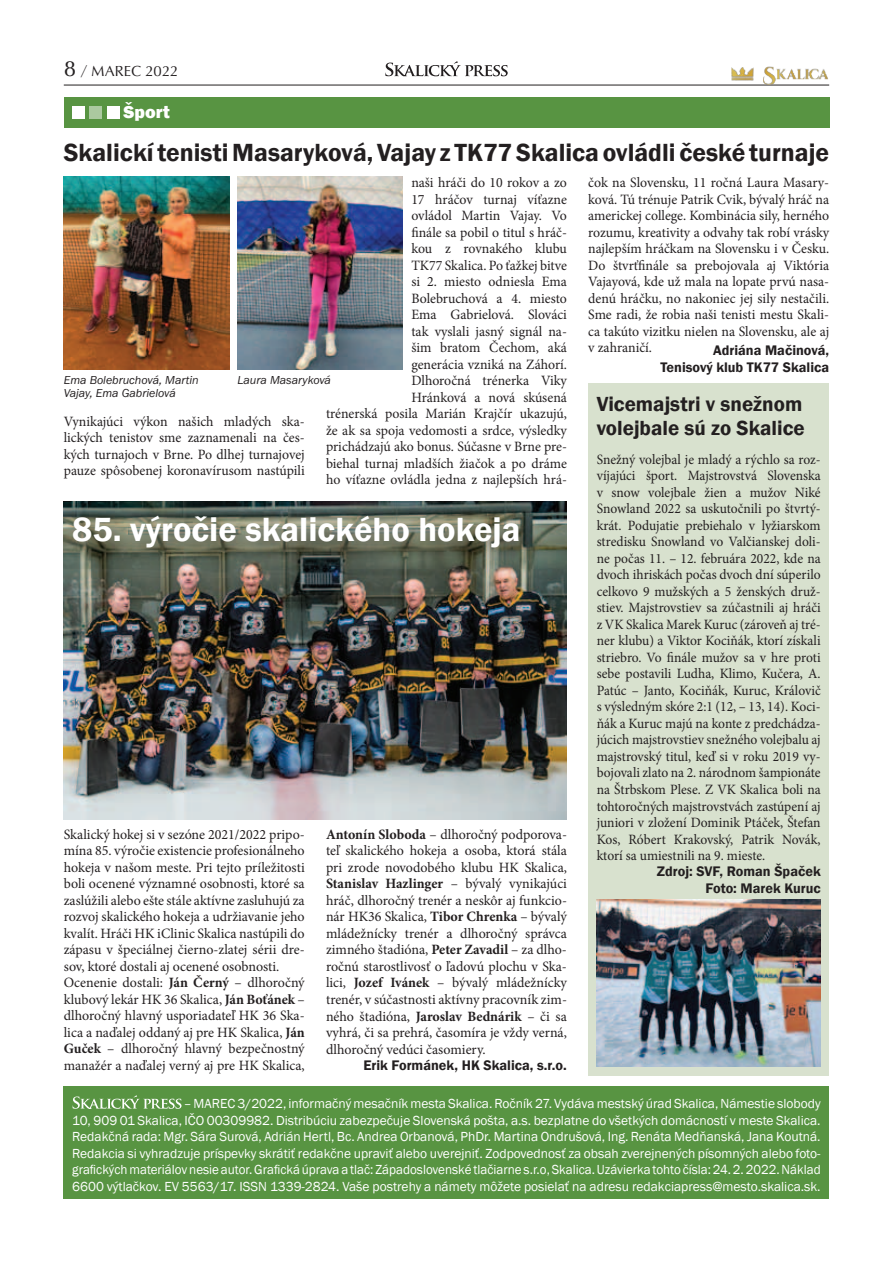
<style>
.page{position:relative;width:893px;height:1263px;background:#fff}
.page>*{position:absolute;margin:0;border:0;box-sizing:border-box;transform-origin:0 0}
.t1{font:600 34.5px "Franklin Gothic";color:#fff}
.t2{font:600 25.5px "Franklin Gothic";color:#231f20}
.t3{font:600 21px/24px "Franklin Gothic";color:#231f20}
.t4{font:800 18px "Franklin Gothic";color:#fff}
.t5{font:15px "Classico URWTOT";color:#231f20}
.t6{font:14.25px/16.5px "Minion Pro";color:#231f20;text-align:justify}
.t7{font:14.25px/16.5px "Minion Pro";color:#231f20;text-align:justify;scale:.95 1}
.t8{font:600 14.25px/16.5px "Franklin Gothic";color:#231f20;text-align:right}
.t9{font:13.5px/16.5px "Franklin Gothic";color:#fff;text-align:justify}
.t10{font:12px/13.5px "Franklin Got Itc TOT Boo Ita";color:#231f20}
.s1{font-size:22.5px}
.s2{font-weight:700}
</style>
<div class="page">
<div style="left:64px;top:1086px;width:765px;height:113px;background:#589442"></div>
<svg style="left:73px;top:1095px;width:108px;height:14px"></svg>
<div style="left:64px;top:97px;width:765px;height:31px;background:#589442"></div>
<div style="left:72px;top:107px;width:12px;height:12px;background:#fff"></div>
<div style="left:90px;top:107px;width:12px;height:12px;background:#abc9a0"></div>
<div style="left:107px;top:107px;width:12px;height:12px;background:#fff"></div>
<hr style="left:64px;top:85px;width:765px;height:1px;background:#231f20">
<svg style="left:385px;top:61px;width:123px;height:15px"></svg>
<img style="left:731px;top:68px;width:23px;height:12px">
<img style="left:763px;top:66px;width:65px;height:18px">
<img style="left:64px;top:177px;width:165px;height:192px">
<img style="left:237px;top:177px;width:166px;height:192px">
<img style="left:64px;top:502px;width:503px;height:318px">
<div style="left:588px;top:383px;width:241px;height:693px;background:#d8e1ce"></div>
<img style="left:597px;top:900px;width:224px;height:167px">
<div style="left:66px;top:508px;width:473px;height:59px;background:#231f20;opacity:.4"></div>
<p class="t5" style="left:64px;top:61px;width:116px"><span class="s1">8</span> / MAREC 2022</p>
<p class="t4" style="left:124px;top:101px;width:48px">Šport</p>
<h2 class="t2" style="left:64px;top:137px;width:767px">Skalickí tenisti Masaryková, Vajay z TK77 Skalica ovládli české turnaje</h2>
<p class="t6" style="left:326px;top:175px;width:242px;text-align:right">naši hráči do 10 rokov a zo<br>17 hráčov turnaj víťazne<br>ovládol Martin Vajay. Vo<br>finále sa pobil o titul s hráč-<br>kou z rovnakého klubu<br>TK77 Skalica. Po ťažkej bitve<br>si 2. miesto odniesla Ema<br>Bolebruchová a 4. miesto<br>Ema Gabrielová. Slováci<br>tak vyslali jasný signál na-<br>šim bratom Čechom, aká<br>generácia vzniká na Záhorí.<br>Dlhoročná trénerka Viky<br>Hránková a nová skúsená<br>trénerská posila Marián Krajčír ukazujú, že ak sa spoja vedomosti a srdce, výsledky prichádzajú ako bonus. Súčasne v Brne pre&shy;biehal turnaj mladších žiačok a po dráme ho víťazne ovládla jedna z najlepších hrá-</p>
<p class="t6" style="left:588px;top:175px;width:242px">čok na Slovensku, 11 ročná Laura Masary&shy;ková. Tú trénuje Patrik Cvik, bývalý hráč na americkej college. Kombinácia sily, herného rozumu, kreativity a odvahy tak robí vrásky najlepším hráčkam na Slovensku i v Česku.<br>Do štvrťfinále sa prebojovala aj Viktória Vajayová, kde už mala na lopate prvú nasa&shy;denú hráčku, no nakoniec jej sily nestačili.<br>Sme radi, že robia naši tenisti mestu Skali&shy;ca takúto vizitku nielen na Slovensku, ale aj v zahraničí.</p>
<p class="t8" style="left:660px;top:342px;width:170px">Adriána Mačinová,<br>Tenisový klub TK77 Skalica</p>
<p class="t10" style="left:64px;top:373px;width:137px">Ema Bolebruchová, Martin<br>Vajay, Ema Gabrielová</p>
<p class="t10" style="left:237px;top:373px;width:95px">Laura Masaryková</p>
<h3 class="t3" style="left:597px;top:392px;width:209px">Vicemajstri v snežnom volejbale sú zo Skalice</h3>
<p class="t7" style="left:597px;top:451px;width:237px">Snežný volejbal je mladý a rýchlo sa roz&shy;víjajúci šport. Majstrovstvá Slovenska v snow volejbale žien a mužov Niké Snowland 2022 sa uskutočnili po štvrtý&shy;krát. Podujatie prebiehalo v lyžiarskom stredisku Snowland vo Valčianskej doli&shy;ne počas 11. – 12. februára 2022, kde na dvoch ihriskách počas dvoch dní súperilo celkovo 9 mužských a 5 ženských druž&shy;stiev. Majstrovstiev sa zúčastnili aj hráči z VK Skalica Marek Kuruc (zároveň aj tré&shy;ner klubu) a Viktor Kociňák, ktorí získali striebro. Vo finále mužov sa v hre proti sebe postavili Ludha, Klimo, Kučera, A.<br>Patúc – Janto, Kociňák, Kuruc, Královič s výsledným skóre 2:1 (12, – 13, 14). Koci&shy;ňák a Kuruc majú na konte z predchádza&shy;júcich majstrovstiev snežného volejbalu aj majstrovský titul, keď si v roku 2019 vy&shy;bojovali zlato na 2. národnom šampionáte na Štrbskom Plese. Z VK Skalica boli na tohtoročných majstrovstvách zastúpení aj juniori v zložení Dominik Ptáček, Štefan Kos, Róbert Krakovský, Patrik Novák, ktorí sa umiestnili na 9. mieste.</p>
<p class="t8" style="left:657px;top:864px;width:165px">Zdroj: SVF, Roman Špaček<br>Foto: Marek Kuruc</p>
<p class="t6" style="left:64px;top:413px;width:242px">Vynikajúci výkon našich mladých ska&shy;lických tenistov sme zaznamenali na čes&shy;kých turnajoch v Brne. Po dlhej turnajovej pauze spôsobenej koronavírusom nastúpili</p>
<h1 class="t1" style="left:72px;top:508px;width:450px">85. výročie skalického hokeja</h1>
<p class="t6" style="left:64px;top:826px;width:242px;text-align:left">Skalický hokej si v sezóne 2021/2022 pripo&shy;mína 85. výročie existencie profesionálneho hokeja v našom meste. Pri tejto príležitosti boli ocenené významné osobnosti, ktoré sa zaslúžili alebo ešte stále aktívne zasluhujú za rozvoj skalického hokeja a udržiavanie jeho kvalít. Hráči HK iClinic Skalica nastúpili do zápasu v špeciálnej čierno-zlatej sérii dre&shy;sov, ktoré dostali aj ocenené osobnosti.<br>Ocenenie dostali: <span class="s2">Ján Černý</span> – dlhoročný klubový lekár HK 36 Skalica, <span class="s2">Ján Boťánek</span> – dlhoročný hlavný usporiadateľ HK 36 Ska&shy;lica a naďalej oddaný aj pre HK Skalica, <span class="s2">Ján Guček</span> – dlhoročný hlavný bezpečnostný manažér a naďalej verný aj pre HK Skalica,</p>
<p class="t6" style="left:326px;top:826px;width:242px"><span class="s2">Antonín Sloboda</span> – dlhoročný podporova&shy;teľ skalického hokeja a osoba, ktorá stála pri zrode novodobého klubu HK Skalica, <span class="s2">Stanislav Hazlinger</span> – bývalý vynikajúci hráč, dlhoročný trenér a neskôr aj funkcio&shy;nár HK36 Skalica, <span class="s2">Tibor Chrenka</span> – bývalý mládežnícky trenér a dlhoročný správca zimného štadióna, <span class="s2">Peter Zavadil</span> – za dlho&shy;ročnú starostlivosť o ľadovú plochu v Ska&shy;lici, <span class="s2">Jozef Ivánek</span> – bývalý mládežnícky trenér, v súčastnosti aktívny pracovník zim&shy;ného štadióna, <span class="s2">Jaroslav Bednárik</span> – či sa vyhrá, či sa prehrá, časomíra je vždy verná, dlhoročný vedúci časomiery.</p>
<p class="t8" style="left:363px;top:1057px;width:205px">Erik Formánek, HK Skalica, s.r.o.</p>
<p class="t9" style="left:72px;top:1096px;width:750px;text-indent:111px">– MAREC 3/2022, informačný mesačník mesta Skalica.Ročník 27. Vydáva mestský úrad Skalica,Námestie slobody 10, 909 01 Skalica, IČO 00309982. Distribúciu zabezpečuje Slovenská pošta, a.s. bezplatne do všetkých domácností v meste Skalica.<br>Redakčná rada: Mgr. Sára Surová, Adrián Hertl, Bc. Andrea Orbanová, PhDr. Martina Ondrušová, Ing. Renáta Medňanská, Jana Koutná.<br>Redakcia si vyhradzuje príspevky skrátiť redakčne upraviť alebo uverejniť. Zodpovednosť za obsah zverejnených písomných alebo foto&shy;grafických materiálov nesie autor.Grafická úprava a tlač: Západoslovenské tlačiarne s.r.o, Skalica.Uzávierka tohto čísla:24.2.2022.Náklad 6600 výtlačkov. EV 5563/17. ISSN 1339-2824. Vaše postrehy a námety môžete posielať na adresu redakciapress@mesto.skalica.sk.</p>
</div>
